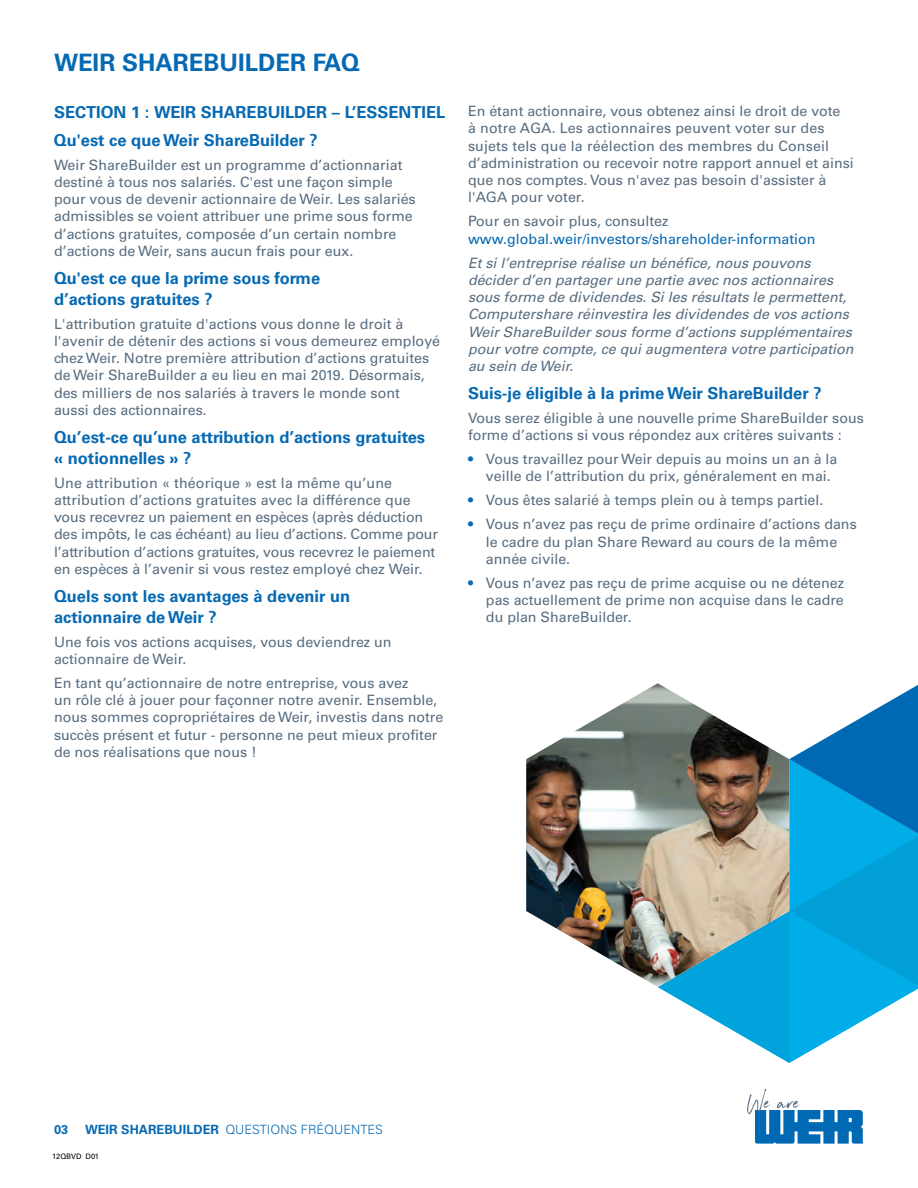
<style>
.page{position:relative;width:918px;height:1188px;background:#fff}
.page>*{position:absolute;margin:0;border:0;box-sizing:border-box;transform-origin:0 0}
.t1{font:700 24px "Univers LT Std";color:#0669b3}
.t2{font:700 16.5px/21px "Univers LT Std";color:#0669b3}
.t3{font:14.25px/17.2px "Univers LT Std";color:#586d80}
.t4{font:italic 14.25px/17.2px "Univers LT Std";color:#586d80}
.t5{font:14.25px "Univers LT Std";color:#0769b1}
.t6{font:300 12.75px "Univers LT Std";color:#0669b3}
.t7{font:700 12.75px "Univers LT Std";color:#0669b3}
.t8{font:7.5px "Univers LT Std";color:#000}
.s1{color:#0669b3}
.s2{font-weight:700}
</style>
<div class="page">
<img style="left:526px;top:683px;width:135px;height:304px">
<svg style="left:658px;top:685px;width:260px;height:378px"></svg>
<svg style="left:747px;top:1089px;width:117px;height:55px"></svg>
<h1 class="t1" style="left:54px;top:49px;width:307px">WEIR SHAREBUILDER FAQ</h1>
<p class="t2" style="left:54px;top:98px;width:393px;line-height:27.8px">SECTION 1 : WEIR SHAREBUILDER – L’ESSENTIEL<br>Qu'est ce que Weir ShareBuilder ?</p>
<p class="t3" style="left:54px;top:156px;width:363px">Weir ShareBuilder est un programme d’actionnariat destiné à tous nos salariés. C'est une façon simple pour vous de devenir actionnaire de Weir. Les salariés admissibles se voient attribuer une prime sous forme d’actions gratuites, composée d’un certain nombre d’actions de Weir, sans aucun frais pour eux.</p>
<p class="t2" style="left:54px;top:267px;width:268px">Qu'est ce que la prime sous forme d’actions gratuites ?</p>
<p class="t3" style="left:54px;top:315px;width:388px">L'attribution gratuite d'actions vous donne le droit à l'avenir de détenir des actions si vous demeurez employé chez Weir. Notre première attribution d’actions gratuites de Weir ShareBuilder a eu lieu en mai 2019. Désormais, des milliers de nos salariés à travers le monde sont<br>aussi des actionnaires.</p>
<p class="t2" style="left:54px;top:426px;width:373px">Qu’est-ce qu’une attribution d’actions gratuites « notionnelles » ?</p>
<p class="t3" style="left:54px;top:474px;width:386px">Une attribution « théorique » est la même qu’une attribution d’actions gratuites avec la différence que vous recevrez un paiement en espèces (après déduction des impôts, le cas échéant) au lieu d’actions. Comme pour l’attribution d’actions gratuites, vous recevrez le paiement en espèces à l’avenir si vous restez employé chez Weir.</p>
<p class="t2" style="left:54px;top:585px;width:298px">Quels sont les avantages à devenir un actionnaire de Weir ?</p>
<p class="t3" style="left:54px;top:633px;width:339px">Une fois vos actions acquises, vous deviendrez un actionnaire de Weir.</p>
<p class="t3" style="left:54px;top:674px;width:391px">En tant qu’actionnaire de notre entreprise, vous avez<br>un rôle clé à jouer pour façonner notre avenir. Ensemble, nous sommes copropriétaires de Weir, investis dans notre succès présent et futur - personne ne peut mieux profiter de nos réalisations que nous !</p>
<p class="t3" style="left:468px;top:103px;width:387px">En étant actionnaire, vous obtenez ainsi le droit de vote<br>à notre AGA. Les actionnaires peuvent voter sur des sujets tels que la réélection des membres du Conseil d’administration ou recevoir notre rapport annuel et ainsi que nos comptes. Vous n'avez pas besoin d'assister à l'AGA pour voter.</p>
<p class="t3" style="left:468px;top:213px;width:202px">Pour en savoir plus, consultez</p>
<p class="t5" style="left:468px;top:230px;width:349px">www.global.weir/investors/shareholder-information</p>
<p class="t4" style="left:468px;top:254px;width:387px">Et si l’entreprise réalise un bénéfice, nous pouvons décider d’en partager une partie avec nos actionnaires sous forme de dividendes. Si les résultats le permettent, Computershare réinvestira les dividendes de vos actions Weir ShareBuilder sous forme d’actions supplémentaires pour votre compte, ce qui augmentera votre participation au sein de Weir.</p>
<p class="t2" style="left:468px;top:383px;width:355px">Suis-je éligible à la prime Weir ShareBuilder ?</p>
<p class="t3" style="left:468px;top:409px;width:397px">Vous serez éligible à une nouvelle prime ShareBuilder sous forme d’actions si vous répondez aux critères suivants :</p>
<p class="t3" style="left:486px;top:451px;width:353px;text-indent:-18px"><span class="s1">•</span> Vous travaillez pour Weir depuis au moins un an à la veille de l’attribution du prix, généralement en mai.</p>
<p class="t3" style="left:468px;top:492px;width:357px"><span class="s1">•</span> Vous êtes salarié à temps plein ou à temps partiel.</p>
<p class="t3" style="left:486px;top:516px;width:372px;text-indent:-18px"><span class="s1">•</span> Vous n’avez pas reçu de prime ordinaire d’actions dans le cadre du plan Share Reward au cours de la même année civile.</p>
<p class="t3" style="left:486px;top:574px;width:360px;text-align:justify;text-indent:-18px"><span class="s1">•</span> Vous n’avez pas reçu de prime acquise ou ne détenez pas actuellement de prime non acquise dans le cadre du plan ShareBuilder.</p>
<p class="t7" style="left:54px;top:1122px;width:16px">03</p>
<p class="t6" style="left:85px;top:1122px;width:299px"><span class="s2">WEIR SHAREBUILDER</span> QUESTIONS FRÉQUENTES</p>
<p class="t8" style="left:52px;top:1152px;width:48px">12QBVD D01</p>
</div>
